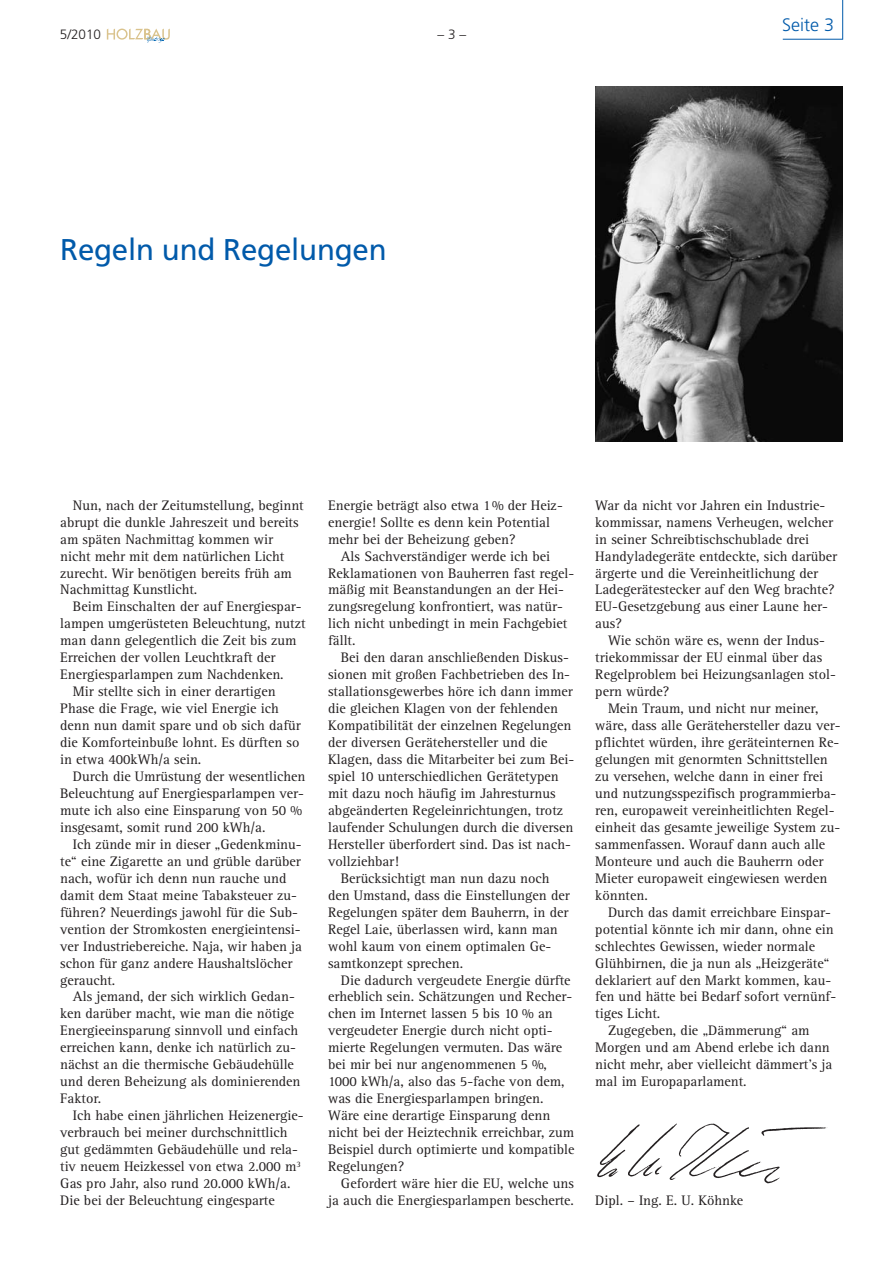
<style>
.page{position:relative;width:892px;height:1263px;background:#fff}
.page>*{position:absolute;margin:0;border:0;box-sizing:border-box;transform-origin:0 0}
.t1{font:30px "Frutiger";letter-spacing:-.005em;color:#015aaa}
.t2{font:300 18px "Frutiger";color:#015aaa}
.t3{font:14.25px/17px "Rotis Serif";color:#231f20}
.t4{font:300 13.5px "Frutiger";color:#231f20}
</style>
<div class="page">
<svg style="left:107px;top:29px;width:63px;height:14px"></svg>
<hr style="left:842px;top:0;width:1px;height:40px;background:#015aaa">
<hr style="left:783px;top:39px;width:60px;height:1px;background:#015aaa">
<img style="left:595px;top:86px;width:248px;height:356px">
<img style="left:597px;top:1123px;width:231px;height:61px">
<p class="t4" style="left:60px;top:29px;width:43px">5/2010</p>
<p class="t4" style="left:438px;top:29px;width:30px">–3–</p>
<h1 class="t1" style="left:60px;top:237px;width:328px">Regeln und Regelungen</h1>
<p class="t2" style="left:782px;top:18px;width:53px">Seite 3</p>
<p class="t3" style="left:60px;top:498px;width:245px;text-indent:13px">Nun, nach der Zeitumstellung, beginnt abrupt die dunkle Jahreszeit und bereits am späten Nachmittag kommen wir nicht mehr mit dem natürlichen Licht zurecht. Wir benötigen bereits früh am Nachmittag Kunstlicht.</p>
<p class="t3" style="left:73px;top:599px;width:230px">Beim Einschalten der auf Energiespar-</p>
<p class="t3" style="left:60px;top:616px;width:247px">lampen umgerüsteten Beleuchtung, nutzt</p>
<p class="t3" style="left:60px;top:633px;width:238px">man dann gelegentlich die Zeit bis zum</p>
<p class="t3" style="left:60px;top:650px;width:217px">Erreichen der vollen Leuchtkraft der</p>
<p class="t3" style="left:60px;top:667px;width:225px">Energiesparlampen zum Nachdenken.</p>
<p class="t3" style="left:73px;top:684px;width:204px">Mir stellte sich in einer derartigen</p>
<p class="t3" style="left:60px;top:701px;width:220px">Phase die Frage, wie viel Energie ich</p>
<p class="t3" style="left:60px;top:718px;width:242px">denn nun damit spare und ob sich dafür</p>
<p class="t3" style="left:60px;top:735px;width:241px">die Komforteinbuße lohnt. Es dürften so</p>
<p class="t3" style="left:60px;top:752px;width:143px">in etwa 400kWh/a sein.</p>
<p class="t3" style="left:73px;top:769px;width:234px">Durch die Umrüstung der wesentlichen</p>
<p class="t3" style="left:60px;top:786px;width:245px">Beleuchtung auf Energiesparlampen ver-</p>
<p class="t3" style="left:60px;top:803px;width:243px">mute ich also eine Einsparung von 50 %</p>
<p class="t3" style="left:60px;top:820px;width:207px">insgesamt, somit rund 200 kWh/a.</p>
<p class="t3" style="left:73px;top:837px;width:230px">Ich zünde mir in dieser „Gedenkminu -</p>
<p class="t3" style="left:60px;top:853px;width:242px">te“ eine Zigarette an und grüble darüber</p>
<p class="t3" style="left:60px;top:870px;width:228px">nach, wofür ich denn nun rauche und</p>
<p class="t3" style="left:60px;top:887px;width:238px">damit dem Staat meine Tabaksteuer zu-</p>
<p class="t3" style="left:60px;top:904px;width:239px">führen? Neuerdings jawohl für die Sub-</p>
<p class="t3" style="left:60px;top:921px;width:242px">vention der Stromkosten energieintensi-</p>
<p class="t3" style="left:60px;top:938px;width:243px">ver Industriebereiche. Naja, wir haben ja</p>
<p class="t3" style="left:60px;top:955px;width:234px">schon für ganz andere Haushaltslöcher</p>
<p class="t3" style="left:60px;top:972px;width:57px">geraucht.</p>
<p class="t3" style="left:73px;top:989px;width:223px">Als jemand, der sich wirklich Gedan-</p>
<p class="t3" style="left:60px;top:1006px;width:236px">ken darüber macht, wie man die nötige</p>
<p class="t3" style="left:60px;top:1023px;width:239px">Energieeinsparung sinnvoll und einfach</p>
<p class="t3" style="left:60px;top:1040px;width:237px">erreichen kann, denke ich natürlich zu-</p>
<p class="t3" style="left:60px;top:1057px;width:235px">nächst an die thermische Gebäudehülle</p>
<p class="t3" style="left:60px;top:1074px;width:242px">und deren Beheizung als dominierenden</p>
<p class="t3" style="left:60px;top:1091px;width:43px">Faktor.</p>
<p class="t3" style="left:73px;top:1108px;width:232px">Ich habe einen jährlichen Heizenergie-</p>
<p class="t3" style="left:60px;top:1125px;width:229px">verbrauch bei meiner durchschnittlich</p>
<p class="t3" style="left:60px;top:1142px;width:239px">gut gedämmten Gebäudehülle und rela-</p>
<p class="t3" style="left:60px;top:1159px;width:242px">tiv neuem Heizkessel von etwa 2.000 m<sup>3</sup></p>
<p class="t3" style="left:60px;top:1176px;width:232px">Gas pro Jahr, also rund 20.000 kWh/a.</p>
<p class="t3" style="left:60px;top:1192px;width:216px">Die bei der Beleuchtung eingesparte</p>
<p class="t3" style="left:328px;top:498px;width:236px">Energie beträgt also etwa 1% der Heiz&shy;energie! Sollte es denn kein Potential mehr bei der Beheizung geben?</p>
<p class="t3" style="left:328px;top:548px;width:248px;text-indent:13px">Als Sachverständiger werde ich bei Reklamationen von Bauherren fast regel&shy;mäßig mit Beanstandungen an der Hei&shy;zungsregelung konfrontiert, was natür&shy;lich nicht unbedingt in mein Fachgebiet fällt.</p>
<p class="t3" style="left:341px;top:650px;width:229px">Bei den daran anschließenden Diskus-</p>
<p class="t3" style="left:328px;top:667px;width:243px">sionen mit großen Fachbetrieben des In-</p>
<p class="t3" style="left:328px;top:684px;width:246px">stallationsgewerbes höre ich dann immer</p>
<p class="t3" style="left:328px;top:701px;width:231px">die gleichen Klagen von der fehlenden</p>
<p class="t3" style="left:328px;top:718px;width:245px">Kompatibilität der einzelnen Regelungen</p>
<p class="t3" style="left:328px;top:735px;width:221px">der diversen Gerätehersteller und die</p>
<p class="t3" style="left:328px;top:752px;width:248px">Klagen, dass die Mitarbeiter bei zum Bei-</p>
<p class="t3" style="left:328px;top:769px;width:232px">spiel 10 unterschiedlichen Gerätetypen</p>
<p class="t3" style="left:328px;top:786px;width:229px">mit dazu noch häufig im Jahresturnus</p>
<p class="t3" style="left:328px;top:803px;width:237px">abgeänderten Regeleinrichtungen, trotz</p>
<p class="t3" style="left:328px;top:820px;width:247px">laufender Schulungen durch die diversen</p>
<p class="t3" style="left:328px;top:837px;width:244px">Hersteller überfordert sind. Das ist nach-</p>
<p class="t3" style="left:328px;top:853px;width:72px">vollziehbar!</p>
<p class="t3" style="left:341px;top:870px;width:210px">Berücksichtigt man nun dazu noch</p>
<p class="t3" style="left:328px;top:887px;width:243px">den Umstand, dass die Einstellungen der</p>
<p class="t3" style="left:328px;top:904px;width:242px">Regelungen später dem Bauherrn, in der</p>
<p class="t3" style="left:328px;top:921px;width:231px">Regel Laie, überlassen wird, kann man</p>
<p class="t3" style="left:328px;top:938px;width:225px">wohl kaum von einem optimalen Ge-</p>
<p class="t3" style="left:328px;top:955px;width:137px">samtkonzept sprechen.</p>
<p class="t3" style="left:341px;top:972px;width:231px">Die dadurch vergeudete Energie dürfte</p>
<p class="t3" style="left:328px;top:989px;width:246px">erheblich sein. Schätzungen und Recher-</p>
<p class="t3" style="left:328px;top:1006px;width:226px">chen im Internet lassen 5 bis 10 % an</p>
<p class="t3" style="left:328px;top:1023px;width:226px">vergeudeter Energie durch nicht opti-</p>
<p class="t3" style="left:328px;top:1040px;width:236px">mierte Regelungen vermuten. Das wäre</p>
<p class="t3" style="left:328px;top:1057px;width:220px">bei mir bei nur angenommenen 5 %,</p>
<p class="t3" style="left:328px;top:1074px;width:238px">1000 kWh/a, also das 5-fache von dem,</p>
<p class="t3" style="left:328px;top:1091px;width:217px">was die Energiesparlampen bringen.</p>
<p class="t3" style="left:328px;top:1108px;width:224px">Wäre eine derartige Einsparung denn</p>
<p class="t3" style="left:328px;top:1125px;width:247px">nicht bei der Heiztechnik erreichbar, zum</p>
<p class="t3" style="left:328px;top:1142px;width:248px">Beispiel durch optimierte und kompatible</p>
<p class="t3" style="left:328px;top:1159px;width:78px">Regelungen?</p>
<p class="t3" style="left:341px;top:1176px;width:235px">Gefordert wäre hier die EU, welche uns</p>
<p class="t3" style="left:328px;top:1193px;width:247px">ja auch die Energiesparlampen bescherte.</p>
<p class="t3" style="left:595px;top:498px;width:243px">War da nicht vor Jahren ein Industrie&shy;kommissar, namens Verheugen, welcher in seiner Schreibtischschublade drei Handyladegeräte entdeckte, sich darüber ärgerte und die Vereinheitlichung der Ladegerätestecker auf den Weg brachte?<br>EU-Gesetzgebung aus einer Laune her&shy;aus?</p>
<p class="t3" style="left:595px;top:633px;width:242px;text-indent:13px">Wie schön wäre es, wenn der Indus - triekommissar der EU einmal über das<br>Regelproblem bei Heizungsanlagen stol&shy;pern würde?</p>
<p class="t3" style="left:595px;top:701px;width:247px;text-indent:13px">Mein Traum, und nicht nur meiner, wäre, dass alle Gerätehersteller dazu ver&shy;pflichtet würden, ihre geräteinternen Re&shy;gelungen mit genormten Schnittstellen zu versehen, welche dann in einer frei und nutzungsspezifisch programmierba&shy;ren, europaweit vereinheitlichten Regel&shy;einheit das gesamte jeweilige System zu&shy;sammenfassen. Worauf dann auch alle Monteure und auch die Bauherrn oder Mieter europaweit eingewiesen werden könnten.</p>
<p class="t3" style="left:608px;top:904px;width:224px">Durch das damit erreichbare Einspar-</p>
<p class="t3" style="left:595px;top:921px;width:240px">potential könnte ich mir dann, ohne ein</p>
<p class="t3" style="left:595px;top:938px;width:221px">schlechtes Gewissen, wieder normale</p>
<p class="t3" style="left:595px;top:955px;width:236px">Glühbirnen, die ja nun als „Heizgeräte“</p>
<p class="t3" style="left:595px;top:972px;width:237px">deklariert auf den Markt kommen, kau-</p>
<p class="t3" style="left:595px;top:989px;width:242px">fen und hätte bei Bedarf sofort vernünf-</p>
<p class="t3" style="left:595px;top:1006px;width:66px">tiges Licht.</p>
<p class="t3" style="left:608px;top:1023px;width:203px">Zugegeben, die „Dämmerung“ am</p>
<p class="t3" style="left:595px;top:1040px;width:236px">Morgen und am Abend erlebe ich dann</p>
<p class="t3" style="left:595px;top:1057px;width:239px">nicht mehr, aber vielleicht dämmert’s ja</p>
<p class="t3" style="left:595px;top:1074px;width:153px">mal im Europaparlament.</p>
<p class="t3" style="left:595px;top:1193px;width:149px">Dipl. – Ing. E. U. Köhnke</p>
</div>
